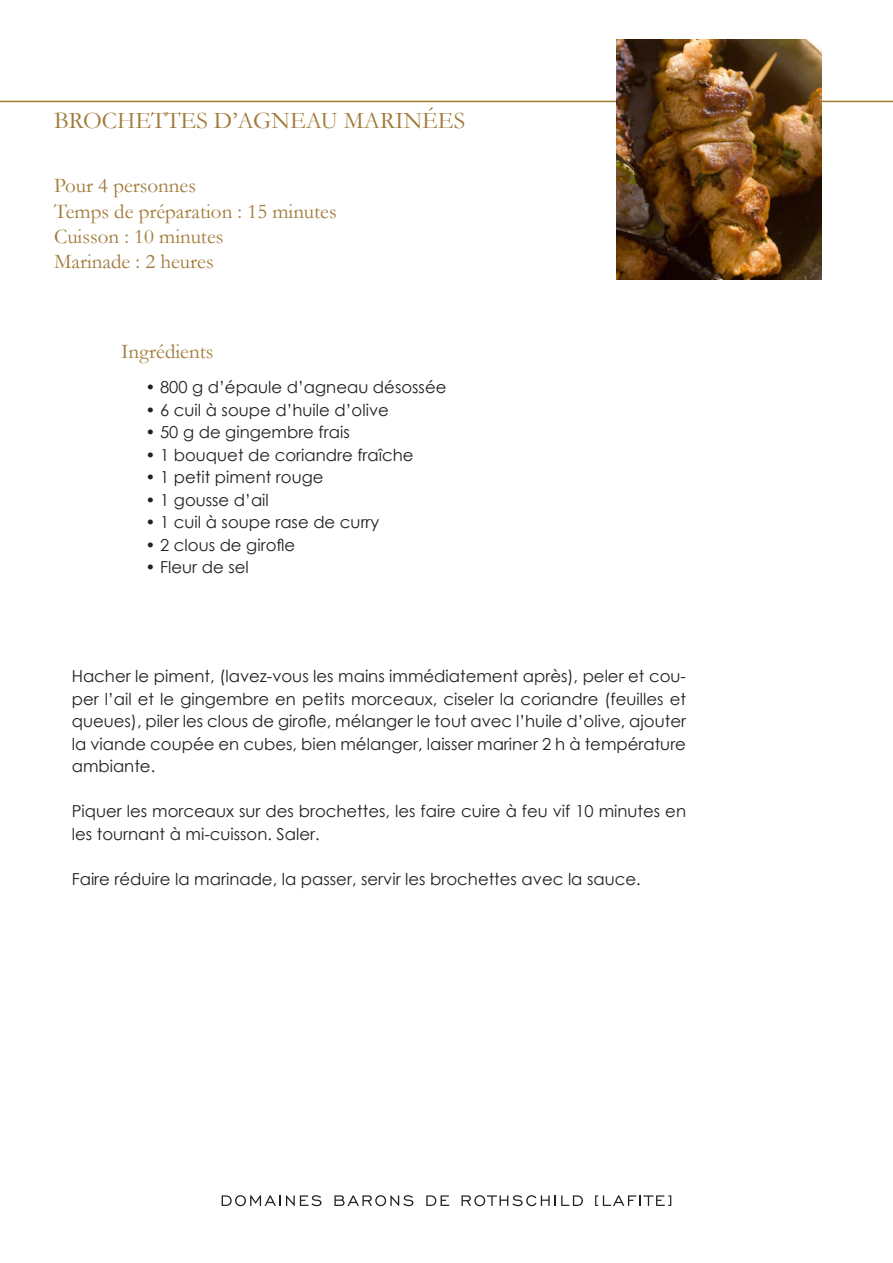
<style>
.page{position:relative;width:893px;height:1263px;background:#fff}
.page>*{position:absolute;margin:0;border:0;box-sizing:border-box;transform-origin:0 0}
.t1{font:24px "Garamond";color:#a17a38}
.t2{font:21px "Garamond";color:#a17a38}
.t3{font:16.5px/22.5px "Century Gothic";color:#231f20;text-align:justify}
</style>
<div class="page">
<svg style="left:222px;top:1195px;width:100px;height:11px"></svg>
<svg style="left:334px;top:1195px;width:79px;height:11px"></svg>
<svg style="left:426px;top:1195px;width:23px;height:11px"></svg>
<svg style="left:462px;top:1195px;width:121px;height:11px"></svg>
<svg style="left:595px;top:1195px;width:76px;height:11px"></svg>
<hr style="left:0;top:101px;width:893px;height:1px;background:#a17a38">
<img style="left:617px;top:40px;width:205px;height:239px">
<p class="t1" style="left:54px;top:105px;width:413px">BROCHETTES D’AGNEAU MARINÉES</p>
<p class="t2" style="left:54px;top:172px;width:144px">Pour 4 personnes</p>
<p class="t2" style="left:54px;top:197px;width:284px">Temps de préparation : 15 minutes</p>
<p class="t2" style="left:54px;top:222px;width:171px">Cuisson : 10 minutes</p>
<p class="t2" style="left:54px;top:247px;width:161px">Marinade : 2 heures</p>
<p class="t2" style="left:121px;top:338px;width:94px">Ingrédients</p>
<p class="t3" style="left:146px;top:376px;width:302px">• 800 g d’épaule d’agneau désossée</p>
<p class="t3" style="left:146px;top:398px;width:245px">• 6 cuil à soupe d’huile d’olive</p>
<p class="t3" style="left:146px;top:421px;width:206px">• 50 g de gingembre frais</p>
<p class="t3" style="left:146px;top:443px;width:269px">• 1 bouquet de coriandre fraîche</p>
<p class="t3" style="left:146px;top:466px;width:179px">• 1 petit piment rouge</p>
<p class="t3" style="left:146px;top:488px;width:125px">• 1 gousse d’ail</p>
<p class="t3" style="left:146px;top:511px;width:235px">• 1 cuil à soupe rase de curry</p>
<p class="t3" style="left:146px;top:533px;width:151px">• 2 clous de girofle</p>
<p class="t3" style="left:146px;top:556px;width:105px">• Fleur de sel</p>
<p class="t3" style="left:72px;top:665px;width:616px">Hacher le piment, (lavez-vous les mains immédiatement après), peler et cou&shy;per l’ail et le gingembre en petits morceaux, ciseler la coriandre (feuilles et queues), piler les clous de girofle, mélanger le tout avec l’huile d’olive, ajouter la viande coupée en cubes, bien mélanger, laisser mariner 2 h à température ambiante.</p>
<p class="t3" style="left:72px;top:800px;width:616px">Piquer les morceaux sur des brochettes, les faire cuire à feu vif 10 minutes en les tournant à mi-cuisson. Saler.</p>
<p class="t3" style="left:72px;top:867px;width:571px">Faire réduire la marinade, la passer, servir les brochettes avec la sauce.</p>
</div>
